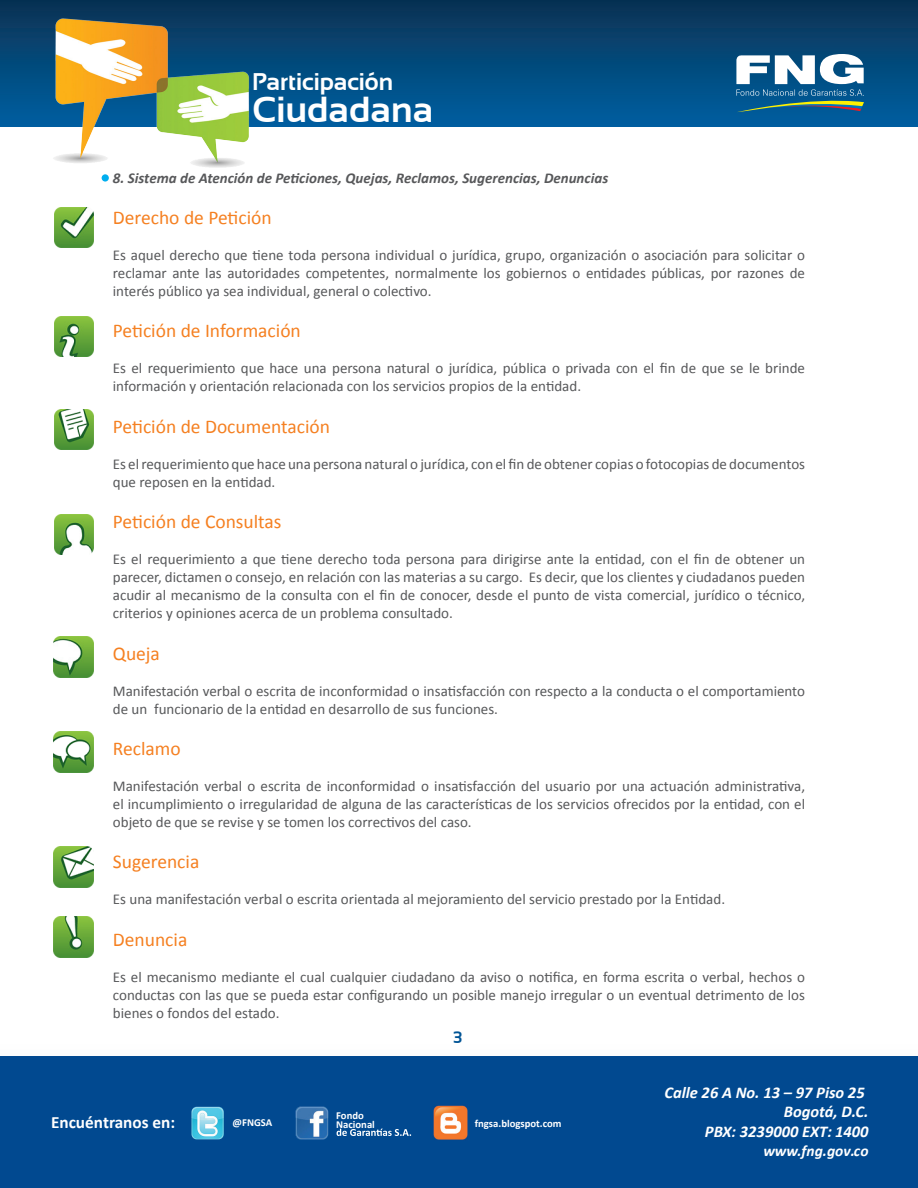
<style>
.page{position:relative;width:918px;height:1188px;background:#fff}
.page>*{position:absolute;margin:0;border:0;box-sizing:border-box;transform-origin:0 0}
.t1{font:700 36px "Sansation";color:#fff}
.t2{font:700 24px "Sansation";color:#fff}
.t3{font:19.5px "Calibri";color:#f58021}
.t4{font:700 17.25px "Calibri";color:#fff}
.t5{font:italic 700 16.5px/19.8px "Calibri";color:#fff;text-align:right}
.t6{font:700 16.5px "Sansation";color:#005495}
.t7{font:italic 700 15.45px "Calibri";color:#fff}
.t8{font:15px/18px "Calibri";color:#57585a;text-align:justify}
.t9{font:italic 700 15px "Calibri";color:#57585a}
.t10{font:700 10.65px "Calibri";color:#fff}
</style>
<div class="page">
<div style="left:1px;top:0;width:917px;height:126px;background:linear-gradient(to bottom,#0b3253,#005fa0)"></div>
<svg style="left:736px;top:54px;width:128px;height:58px"></svg>
<img style="left:27px;top:13px;width:254px;height:155px">
<hr style="left:0;top:1056px;width:1px;height:132px;background:#014990">
<div style="left:1px;top:1056px;width:917px;height:132px;background:#014990"></div>
<svg style="left:337px;top:1129px;width:74px;height:7px"></svg>
<img style="left:433px;top:1105px;width:35px;height:35px">
<img style="left:191px;top:1107px;width:33px;height:32px">
<img style="left:295px;top:1106px;width:33px;height:34px">
<img style="left:54px;top:207px;width:40px;height:40px">
<img style="left:54px;top:410px;width:40px;height:40px">
<img style="left:54px;top:317px;width:40px;height:40px">
<img style="left:54px;top:515px;width:40px;height:40px">
<img style="left:53px;top:637px;width:41px;height:41px">
<img style="left:53px;top:732px;width:41px;height:41px">
<img style="left:53px;top:847px;width:41px;height:40px">
<img style="left:53px;top:916px;width:41px;height:41px">
<div style="left:102px;top:174px;width:7px;height:8px;background:#00aeef;border-radius:50%"></div>
<h2 class="t2" style="left:252px;top:68px;width:143px">Participación</h2>
<h1 class="t1" style="left:252px;top:89px;width:183px">Ciudadana</h1>
<p class="t9" style="left:113px;top:168px;width:497px">8. Sistema de Atención de Peticiones, Quejas, Reclamos, Sugerencias, Denuncias</p>
<p class="t3" style="left:113px;top:205px;width:160px">Derecho de Petición</p>
<p class="t8" style="left:113px;top:246px;width:694px">Es aquel derecho que tiene toda persona individual o jurídica, grupo, organización o asociación para solicitar o reclamar ante las autoridades competentes, normalmente los gobiernos o entidades públicas, por razones de interés público ya sea individual, general o colectivo.</p>
<p class="t3" style="left:113px;top:319px;width:189px">Petición de Información</p>
<p class="t8" style="left:113px;top:360px;width:694px">Es el requerimiento que hace una persona natural o jurídica, pública o privada con el fin de que se le brinde información y orientación relacionada con los servicios propios de la entidad.</p>
<p class="t3" style="left:113px;top:414px;width:219px">Petición de Documentación</p>
<p class="t8" style="left:113px;top:455px;width:694px">Es el requerimiento que hace una persona natural o jurídica, con el fin de obtener copias o fotocopias de documentos que reposen en la entidad.</p>
<p class="t3" style="left:113px;top:509px;width:170px">Petición de Consultas</p>
<p class="t8" style="left:113px;top:550px;width:694px">Es el requerimiento a que tiene derecho toda persona para dirigirse ante la entidad, con el fin de obtener un parecer, dictamen o consejo, en relación con las materias a su cargo. Es decir, que los clientes y ciudadanos pueden acudir al mecanismo de la consulta con el fin de conocer, desde el punto de vista comercial, jurídico o técnico, criterios y opiniones acerca de un problema consultado.</p>
<p class="t3" style="left:113px;top:641px;width:49px">Queja</p>
<p class="t8" style="left:113px;top:682px;width:694px">Manifestación verbal o escrita de inconformidad o insatisfacción con respecto a la conducta o el comportamiento de un funcionario de la entidad en desarrollo de sus funciones.</p>
<p class="t3" style="left:113px;top:736px;width:69px">Reclamo</p>
<p class="t8" style="left:113px;top:777px;width:694px">Manifestación verbal o escrita de inconformidad o insatisfacción del usuario por una actuación administrativa, el incumplimiento o irregularidad de alguna de las características de los servicios ofrecidos por la entidad, con el objeto de que se revise y se tomen los correctivos del caso.</p>
<p class="t3" style="left:113px;top:850px;width:88px">Sugerencia</p>
<p class="t8" style="left:113px;top:891px;width:614px">Es una manifestación verbal o escrita orientada al mejoramiento del servicio prestado por la Entidad.</p>
<p class="t3" style="left:113px;top:927px;width:76px">Denuncia</p>
<p class="t8" style="left:113px;top:968px;width:694px">Es el mecanismo mediante el cual cualquier ciudadano da aviso o notifica, en forma escrita o verbal, hechos o conductas con las que se pueda estar configurando un posible manejo irregular o un eventual detrimento de los bienes o fondos del estado.</p>
<p class="t6" style="left:453px;top:1028px;width:10px">3</p>
<p class="t10" style="left:336px;top:1109px;width:29px">Fondo</p>
<p class="t4" style="left:51px;top:1111px;width:126px">Encuéntranos en:</p>
<p class="t10" style="left:233px;top:1116px;width:41px">@FNGSA</p>
<p class="t10" style="left:336px;top:1117px;width:40px">Nacional</p>
<p class="t10" style="left:475px;top:1117px;width:88px">fngsa.blogspot.com</p>
<p class="t5" style="left:664px;top:1082px;width:206px">Calle 26 A No. 13 – 97 Piso 25<br>Bogotá, D.C.<br>PBX: 3239000 EXT: 1400</p>
<p class="t7" style="left:763px;top:1141px;width:107px">www.fng.gov.co</p>
</div>
